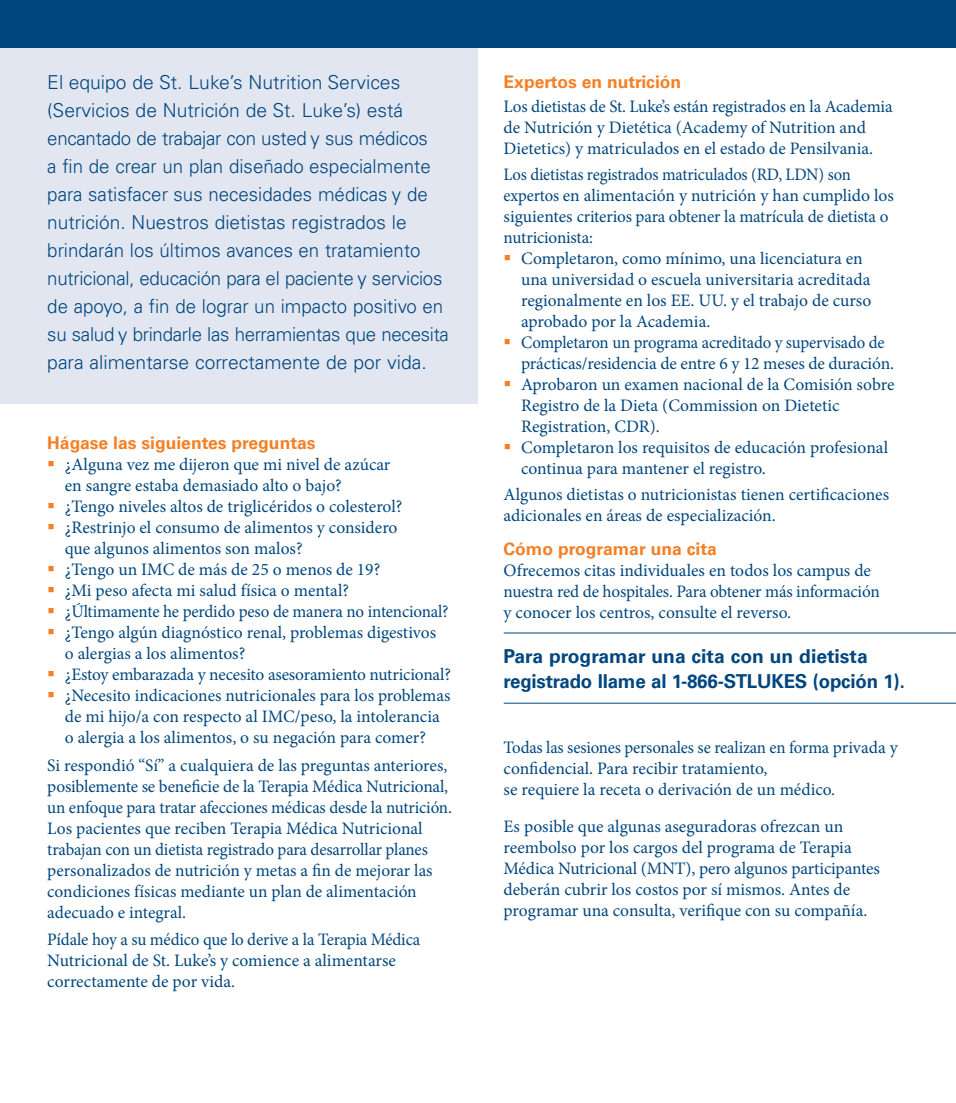
<style>
.page{position:relative;width:956px;height:1103px;background:#fff}
.page>*{position:absolute;margin:0;border:0;box-sizing:border-box;transform-origin:0 0}
.intro_copy{font:300 19.25px/28px "Univers LT Pro 45";color:#00467e}
.intro_copy-2{font:700 19.25px/24.5px "Univers LT Pro 65";letter-spacing:-.01em;color:#00467e}
.inside_body_copy{font:17.5px/21px "Minion Pro";letter-spacing:-.005em;color:#00467e}
.headers-inside{font:17.5px/21px "Minion Pro";color:#00467e}
.inside_body_copy-2{font:17.5px/21px "Minion Pro";letter-spacing:-.005em;color:#00467e;scale:.95 1}
.headers-inside-2{font:17.5px/21px "Minion Pro";color:#00467e;scale:.96 1}
.inside_body_copy-3{font:17.5px/21px "Minion Pro";letter-spacing:-.005em;color:#00467e;scale:.96 1}
.headers-inside-3{font:700 17.5px "Univers LT Pro 65";color:#f48026}
.s1{color:#f48026}
</style>
<div class="page">
<div style="left:0;top:47px;width:478px;height:357px;background:#e2e6f0"></div>
<div style="left:0;top:0;width:955px;height:47px;background:#00467e"></div>
<hr style="left:503px;top:632px;width:452px;height:1px;background:#00467e">
<hr style="left:503px;top:702px;width:452px;height:1px;background:#00467e">
<p class="intro_copy" style="left:47px;top:68px;width:403px">El equipo de St. Luke’s Nutrition Services (Servicios de Nutrición de St. Luke’s) está encantado de trabajar con usted y sus médicos<br>a fin de crear un plan diseñado especialmente para satisfacer sus necesidades médicas y de nutrición. Nuestros dietistas registrados le brindarán los últimos avances en tratamiento nutricional, educación para el paciente y servicios de apoyo, a fin de lograr un impacto positivo en su salud y brindarle las herramientas que necesita para alimentarse correctamente de por vida.</p>
<p class="headers-inside-3" style="left:47px;top:430px;width:270px">Hágase las siguientes preguntas</p>
<p class="headers-inside" style="left:65px;top:453px;width:327px;text-indent:-18px"><span class="s1">▪</span> ¿Alguna vez me dijeron que mi nivel de azúcar en sangre estaba demasiado alto o bajo?</p>
<p class="headers-inside" style="left:47px;top:495px;width:356px"><span class="s1">▪</span> ¿Tengo niveles altos de triglicéridos o colesterol?</p>
<p class="headers-inside" style="left:65px;top:516px;width:334px;text-indent:-18px"><span class="s1">▪</span> ¿Restrinjo el consumo de alimentos y considero que algunos alimentos son malos?</p>
<p class="headers-inside" style="left:47px;top:558px;width:334px"><span class="s1">▪</span> ¿Tengo un IMC de más de 25 o menos de 19?</p>
<p class="headers-inside" style="left:47px;top:579px;width:303px"><span class="s1">▪</span> ¿Mi peso afecta mi salud física o mental?</p>
<p class="headers-inside" style="left:47px;top:600px;width:403px"><span class="s1">▪</span> ¿Últimamente he perdido peso de manera no intencional?</p>
<p class="headers-inside" style="left:65px;top:621px;width:373px;text-indent:-18px"><span class="s1">▪</span> ¿Tengo algún diagnóstico renal, problemas digestivos o alergias a los alimentos?</p>
<p class="headers-inside" style="left:47px;top:663px;width:405px"><span class="s1">▪</span> ¿Estoy embarazada y necesito asesoramiento nutricional?</p>
<p class="headers-inside" style="left:47px;top:684px;width:404px;text-align:center"><span class="s1">▪</span> ¿Necesito indicaciones nutricionales para los problemas de mi hijo/a con respecto al IMC/peso, la intolerancia<br>o alergia a los alimentos, o su negación para comer?</p>
<p class="inside_body_copy" style="left:47px;top:755px;width:406px">Si respondió “Sí” a cualquiera de las preguntas anteriores, posiblemente se beneficie de la Terapia Médica Nutricional, un enfoque para tratar afecciones médicas desde la nutrición.<br>Los pacientes que reciben Terapia Médica Nutricional trabajan con un dietista registrado para desarrollar planes personalizados de nutrición y metas a fin de mejorar las condiciones físicas mediante un plan de alimentación adecuado e integral.</p>
<p class="inside_body_copy" style="left:47px;top:928px;width:374px">Pídale hoy a su médico que lo derive a la Terapia Médica<br>Nutricional de St. Luke’s y comience a alimentarse correctamente de por vida.</p>
<p class="headers-inside-3" style="left:503px;top:69px;width:179px">Expertos en nutrición</p>
<p class="inside_body_copy" style="left:503px;top:96px;width:390px">Los dietistas de St. Luke’s están registrados en la Academia de Nutrición y Dietética (Academy of Nutrition and<br>Dietetics) y matriculados en el estado de Pensilvania.</p>
<p class="inside_body_copy-2" style="left:503px;top:164px;width:412px">Los dietistas registrados matriculados (RD, LDN) son expertos en alimentación y nutrición y han cumplido los siguientes criterios para obtener la matrícula de dietista o nutricionista:</p>
<p class="inside_body_copy" style="left:521px;top:248px;width:352px;text-indent:-18px"><span class="s1">▪</span> Completaron, como mínimo, una licenciatura en una universidad o escuela universitaria acreditada regionalmente en los EE. UU. y el trabajo de curso aprobado por la Academia.</p>
<p class="inside_body_copy-3" style="left:521px;top:332px;width:390px;text-indent:-18px"><span class="s1">▪</span> Completaron un programa acreditado y supervisado de prácticas/residencia de entre 6 y 12 meses de duración.</p>
<p class="inside_body_copy" style="left:521px;top:374px;width:374px;text-indent:-18px"><span class="s1">▪</span> Aprobaron un examen nacional de la Comisión sobre<br>Registro de la Dieta (Commission on Dietetic<br>Registration, CDR).</p>
<p class="inside_body_copy" style="left:521px;top:437px;width:368px;text-indent:-18px"><span class="s1">▪</span> Completaron los requisitos de educación profesional continua para mantener el registro.</p>
<p class="inside_body_copy" style="left:503px;top:484px;width:387px">Algunos dietistas o nutricionistas tienen certificaciones adicionales en áreas de especialización.</p>
<p class="headers-inside-3" style="left:503px;top:536px;width:215px">Cómo programar una cita</p>
<p class="inside_body_copy" style="left:503px;top:559px;width:377px">Ofrecemos citas individuales en todos los campus de nuestra red de hospitales. Para obtener más información y conocer los centros, consulte el reverso.</p>
<p class="intro_copy-2" style="left:503px;top:643px;width:402px">Para programar una cita con un dietista registrado llame al 1-866-STLUKES (opción 1).</p>
<p class="headers-inside-2" style="left:503px;top:737px;width:412px">Todas las sesiones personales se realizan en forma privada y confidencial. Para recibir tratamiento,<br>se requiere la receta o derivación de un médico.</p>
<p class="headers-inside" style="left:503px;top:816px;width:377px">Es posible que algunas aseguradoras ofrezcan un reembolso por los cargos del programa de Terapia Médica Nutricional (MNT), pero algunos participantes deberán cubrir los costos por sí mismos. Antes de programar una consulta, verifique con su compañía.</p>
</div>
